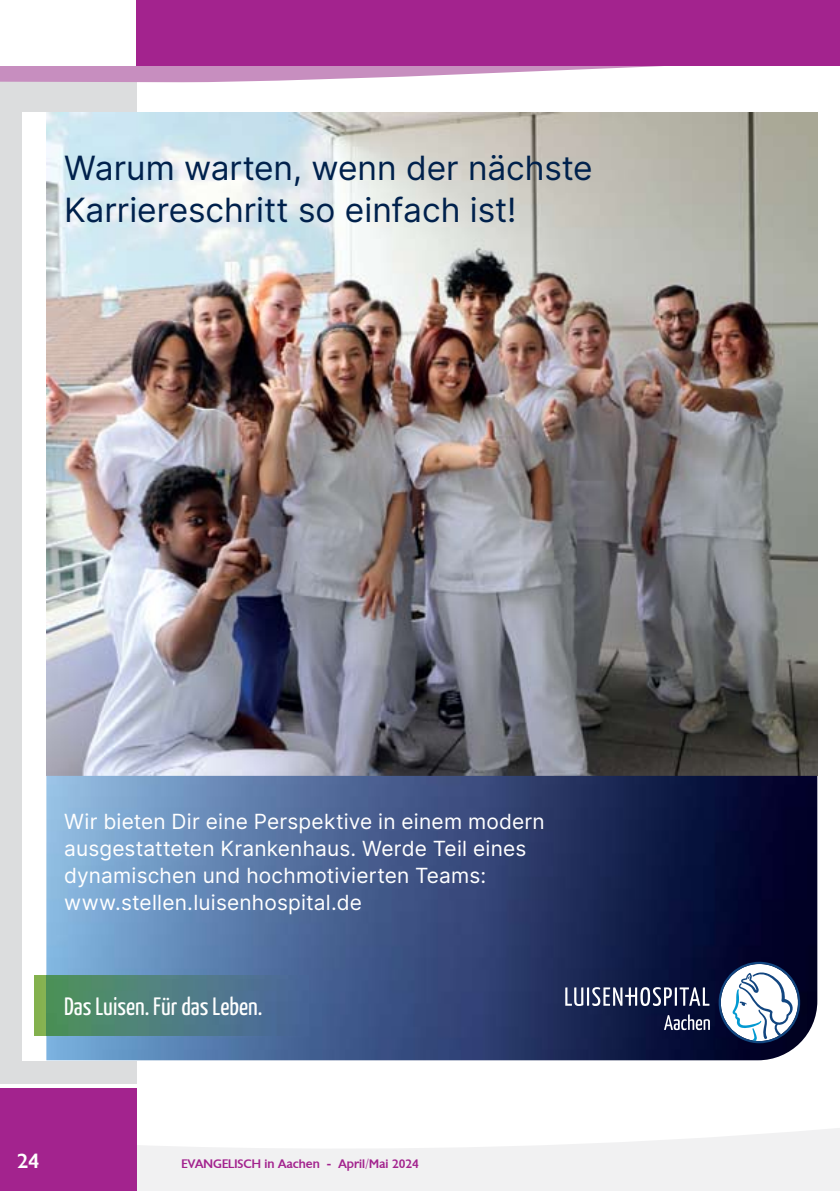
<style>
.page{position:relative;width:840px;height:1191px;background:#fff}
.page>*{position:absolute;margin:0;border:0;box-sizing:border-box;transform-origin:0 0}
.t1{font:33.4px/41.8px "Inter";color:#00214c}
.t2{font:25px "Yanone Kaffeesatz";color:#fff}
.t3{font:20.8px/27.2px "Inter";letter-spacing:.01em;color:#fff}
.t4{font:500 20px "Chantilly";color:#fff}
.t5{font:500 12px "Chantilly";color:#a3238e}
</style>
<div class="page">
<svg style="left:136px;top:1092px;width:703px;height:99px"></svg>
<div style="left:0;top:77px;width:136px;height:1006px;background:#dcddde"></div>
<svg style="left:0;top:65px;width:700px;height:17px"></svg>
<div style="left:0;top:0;width:136px;height:66px;background:#fff"></div>
<div style="left:0;top:1089px;width:136px;height:102px;background:#a3238e"></div>
<div style="left:136px;top:0;width:703px;height:65px;background:#a3238e"></div>
<div style="left:23px;top:112px;width:793px;height:948px;background:#fff"></div>
<img style="left:46px;top:112px;width:770px;height:948px">
<svg style="left:565px;top:987px;width:144px;height:19px"></svg>
<svg style="left:663px;top:1014px;width:46px;height:16px"></svg>
<svg style="left:717px;top:961px;width:82px;height:82px"></svg>
<img style="left:35px;top:975px;width:273px;height:60px">
<h1 class="t1" style="left:64px;top:146px;width:529px">Warum warten, wenn der nächste<br>Karriereschritt so einfach ist!</h1>
<p class="t3" style="left:64px;top:807px;width:482px">Wir bieten Dir eine Perspektive in einem modern ausgestatteten Krankenhaus. Werde Teil eines dynamischen und hochmotivierten Teams: www.stellen.luisenhospital.de</p>
<p class="t2" style="left:64px;top:991px;width:199px">Das Luisen. Für das Leben.</p>
<p class="t4" style="left:17px;top:1148px;width:24px">24</p>
<p class="t5" style="left:181px;top:1156px;width:239px">EVANGELISCH in Aachen - April/Mai 2024</p>
</div>
